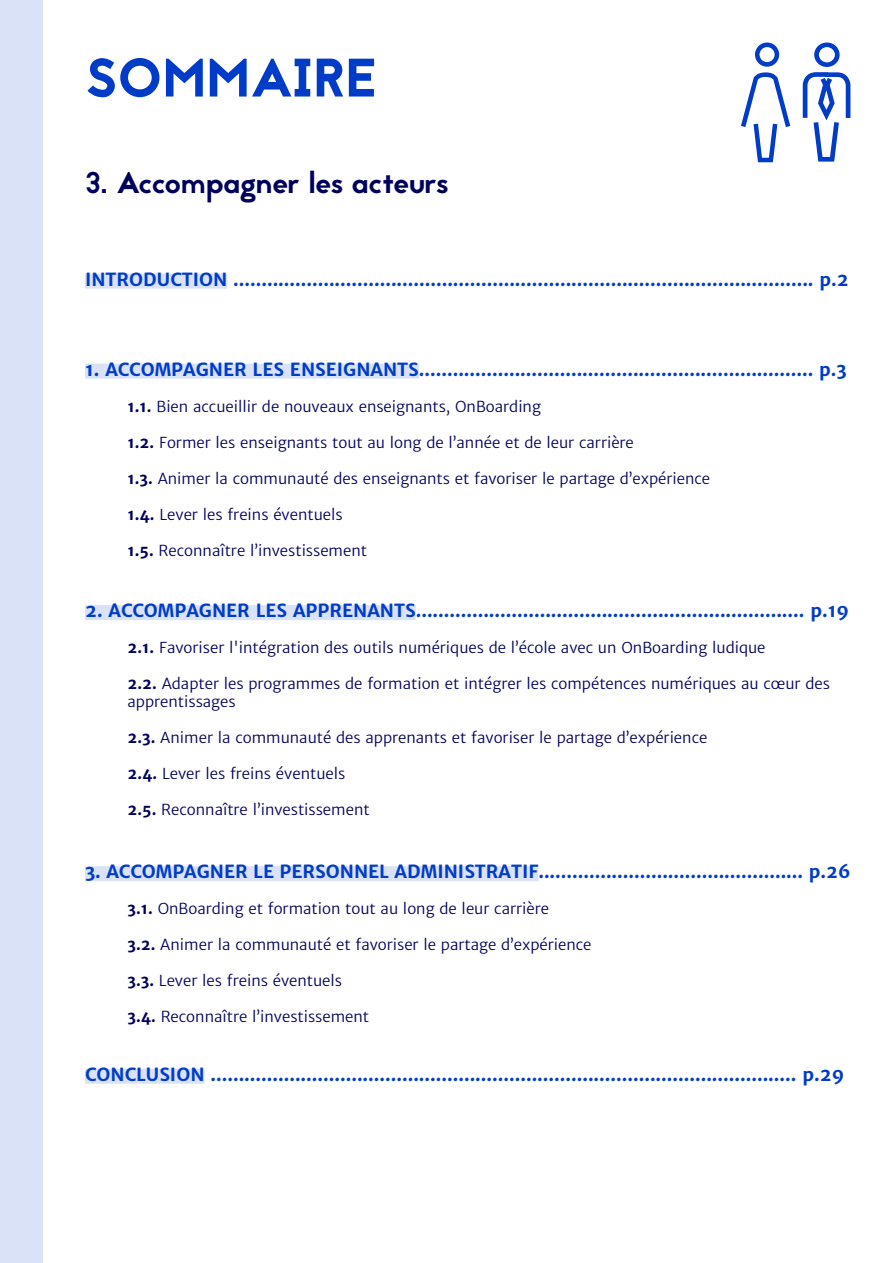
<style>
.page{position:relative;width:893px;height:1263px;background:#fff}
.page>*{position:absolute;margin:0;border:0;box-sizing:border-box;transform-origin:0 0}
.t1{font:54px "Jaapokki";color:#003cc8}
.t2{font:30px "Jaapokki";color:#00005c}
.t3{font:700 18px "Merriweather Sans";color:#003cc8}
.t4{font:15px/18px "Merriweather Sans";color:#00005c}
.s1{font-weight:700}
</style>
<div class="page">
<div style="left:85px;top:274px;width:142px;height:15px;background:#d9e2f7"></div>
<div style="left:85px;top:364px;width:334px;height:15px;background:#d9e2f7"></div>
<div style="left:85px;top:605px;width:331px;height:15px;background:#d9e2f7"></div>
<div style="left:85px;top:866px;width:453px;height:15px;background:#d9e2f7"></div>
<div style="left:85px;top:1069px;width:120px;height:15px;background:#d9e2f7"></div>
<div style="left:0;top:0;width:43px;height:1263px;background:#d9e2f7"></div>
<svg style="left:741px;top:42px;width:50px;height:121px"></svg>
<svg style="left:802px;top:42px;width:49px;height:120px"></svg>
<h1 class="t1" style="left:85px;top:46px;width:294px">SOMMAIRE</h1>
<h2 class="t2" style="left:85px;top:165px;width:365px">3. Accompagner les acteurs</h2>
<p class="t3" style="left:85px;top:268px;width:765px">INTRODUCTION ....................................................................................................... p.2</p>
<p class="t3" style="left:85px;top:358px;width:763px">1. ACCOMPAGNER LES ENSEIGNANTS...................................................................... p.3</p>
<p class="t4" style="left:128px;top:397px;width:415px"><span class="s1">1.1.</span> Bien accueillir de nouveaux enseignants, OnBoarding</p>
<p class="t4" style="left:128px;top:433px;width:508px"><span class="s1">1.2.</span> Former les enseignants tout au long de l’année et de leur carrière</p>
<p class="t4" style="left:128px;top:469px;width:584px"><span class="s1">1.3.</span> Animer la communauté des enseignants et favoriser le partage d’expérience</p>
<p class="t4" style="left:128px;top:505px;width:217px"><span class="s1">1.4.</span> Lever les freins éventuels</p>
<p class="t4" style="left:128px;top:541px;width:241px"><span class="s1">1.5.</span> Reconnaître l’investissement</p>
<p class="t3" style="left:85px;top:600px;width:766px">2. ACCOMPAGNER LES APPRENANTS..................................................................... p.19</p>
<p class="t4" style="left:128px;top:639px;width:639px"><span class="s1">2.1.</span> Favoriser l'intégration des outils numériques de l’école avec un OnBoarding ludique</p>
<p class="t4" style="left:128px;top:675px;width:704px"><span class="s1">2.2.</span> Adapter les programmes de formation et intégrer les compétences numériques au cœur des apprentissages</p>
<p class="t4" style="left:128px;top:729px;width:581px"><span class="s1">2.3.</span> Animer la communauté des apprenants et favoriser le partage d’expérience</p>
<p class="t4" style="left:128px;top:765px;width:219px"><span class="s1">2.4.</span> Lever les freins éventuels</p>
<p class="t4" style="left:128px;top:801px;width:244px"><span class="s1">2.5.</span> Reconnaître l’investissement</p>
<p class="t3" style="left:85px;top:861px;width:767px">3. ACCOMPAGNER LE PERSONNEL ADMINISTRATIF............................................... p.26</p>
<p class="t4" style="left:128px;top:900px;width:423px"><span class="s1">3.1.</span> OnBoarding et formation tout au long de leur carrière</p>
<p class="t4" style="left:128px;top:936px;width:465px"><span class="s1">3.2.</span> Animer la communauté et favoriser le partage d’expérience</p>
<p class="t4" style="left:128px;top:972px;width:216px"><span class="s1">3.3.</span> Lever les freins éventuels</p>
<p class="t4" style="left:128px;top:1008px;width:243px"><span class="s1">3.4.</span> Reconnaître l’investissement</p>
<p class="t3" style="left:85px;top:1063px;width:761px">CONCLUSION ........................................................................................................ p.29</p>
</div>
